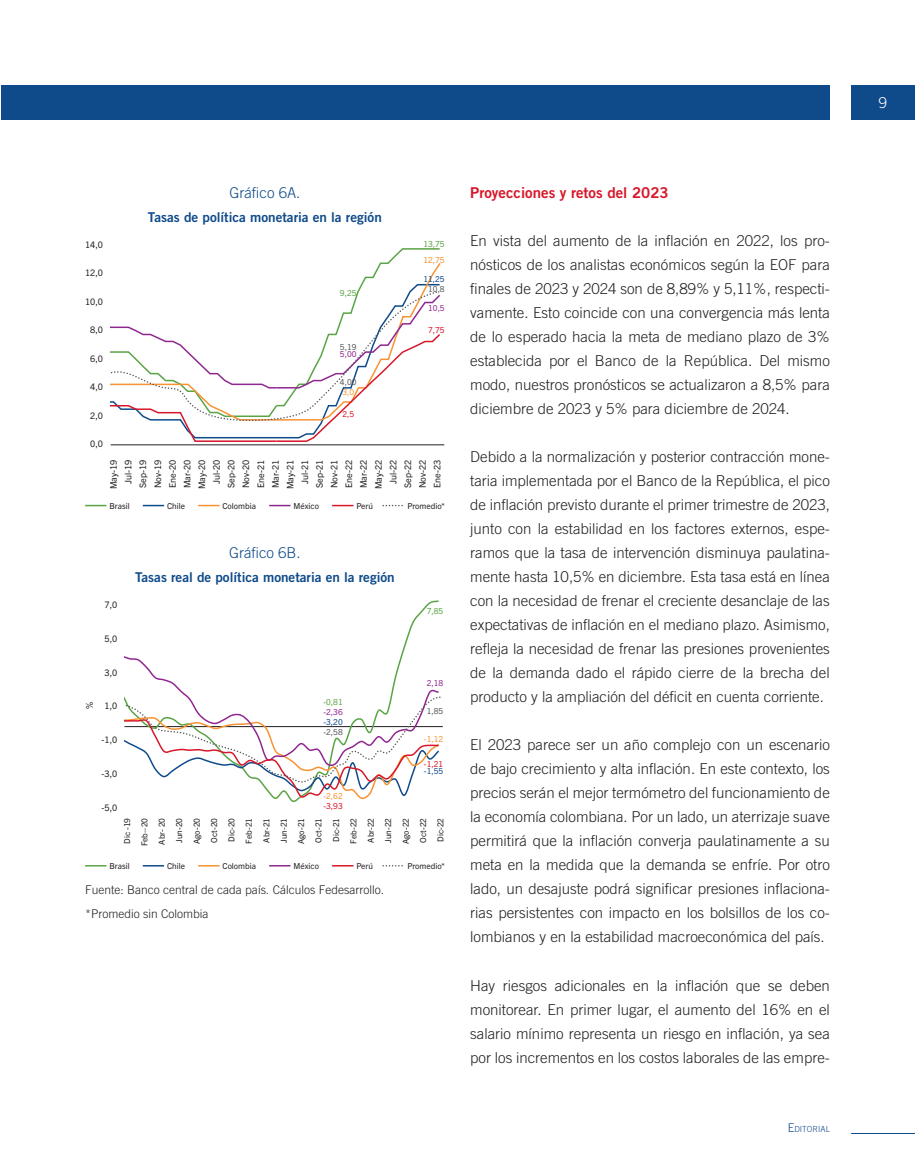
<style>
.page{position:relative;width:915px;height:1170px;background:#fff}
.page>*{position:absolute;margin:0;border:0;box-sizing:border-box;transform-origin:0 0}
._01Body{font:300 15px/24px "Trade Gothic LT Std";color:#231f20;text-align:justify}
._04T2{font:15px "Trade Gothic LT Std Bd 2";color:#d71729}
._05TGr{font:300 15px "Trade Gothic LT Std";color:#0f4b8b}
.t1{font:300 15px "Trade Gothic LT Std";color:#fff}
._06TGr2{font:13.5px "Trade Gothic LT Std Bd 2";color:#0f4b8b}
._09Fuente{font:300 12px "Trade Gothic LT Std";color:#231f20}
.t2{font:9px/14.7px "Trade Gothic Next LT Pro";color:#231f20;text-align:center}
.t3{font:300 8.4px "Trade Gothic LT Std";color:#0f4b8b}
.t4{font:8.25px/17.4px "Trade Gothic Next LT Pro";color:#231f20;text-align:center}
.t5{font:8.25px/9.9px "Trade Gothic Next LT Pro";color:#59a445}
.t6{font:8.25px/6.9px "Trade Gothic Next LT Pro";color:#57585a}
.t7{font:8.25px/6.9px "Trade Gothic Next LT Pro";color:#d71729}
.t8{font:8.25px/9.9px "Trade Gothic Next LT Pro";color:#f79332}
.t9{font:8.25px/9.9px "Trade Gothic Next LT Pro";color:#0f4b8b;text-align:center}
.t10{font:8.25px "Trade Gothic Next LT Pro";color:#90268f}
.s1{color:#90268f}
.s2{color:#f79332}
.s3{color:#57585a}
.s4{color:#0f4b8b}
.s5{color:#d71729}
.s6{font-size:12px}
</style>
<div class="page">
<hr style="left:850px;top:1133px;width:64px;height:1px;background:#0f4b8b">
<div style="left:2px;top:85px;width:827px;height:34px;background:#0f4b8b"></div>
<div style="left:850px;top:85px;width:64px;height:34px;background:#0f4b8b"></div>
<svg style="left:85px;top:505px;width:21px;height:1px"></svg>
<svg style="left:143px;top:505px;width:21px;height:1px"></svg>
<svg style="left:198px;top:505px;width:21px;height:1px"></svg>
<svg style="left:269px;top:505px;width:21px;height:1px"></svg>
<svg style="left:332px;top:505px;width:21px;height:1px"></svg>
<svg style="left:383px;top:505px;width:20px;height:1px"></svg>
<hr style="left:111px;top:444px;width:333px;height:1px;background:#231f20">
<svg style="left:181px;top:248px;width:260px;height:194px"></svg>
<svg style="left:110px;top:290px;width:330px;height:132px"></svg>
<svg style="left:85px;top:865px;width:21px;height:1px"></svg>
<svg style="left:143px;top:865px;width:21px;height:1px"></svg>
<svg style="left:198px;top:865px;width:21px;height:1px"></svg>
<svg style="left:269px;top:865px;width:21px;height:1px"></svg>
<svg style="left:332px;top:865px;width:21px;height:1px"></svg>
<svg style="left:383px;top:865px;width:20px;height:1px"></svg>
<svg style="left:124px;top:651px;width:319px;height:149px"></svg>
<p class="t2" style="left:85px;top:236px;width:20px">14,0</p>
<p class="t2" style="left:85px;top:265px;width:20px">12,0</p>
<p class="t2" style="left:85px;top:293px;width:20px">10,0</p>
<p class="t2" style="left:90px;top:322px;width:14px">8,0</p>
<p class="t2" style="left:90px;top:350px;width:14px">6,0</p>
<p class="t2" style="left:90px;top:379px;width:14px">4,0</p>
<p class="t2" style="left:90px;top:407px;width:14px">2,0</p>
<p class="t2" style="left:90px;top:436px;width:14px">0,0</p>
<p class="_05TGr" style="left:229px;top:184px;width:72px">Gráfico 6A.</p>
<p class="_06TGr2" style="left:148px;top:209px;width:235px">Tasas de política monetaria en la región</p>
<p class="t5" style="left:340px;top:287px;width:18px">9,25</p>
<p class="t6" style="left:340px;top:343px;width:18px">5,19<br><span class="s1">5,00</span></p>
<p class="t6" style="left:340px;top:377px;width:18px;line-height:9.9px">4,00<br><span class="s2">3,0</span></p>
<p class="t7" style="left:342px;top:410px;width:13px">2,5</p>
<p class="t5" style="left:423px;top:236px;width:23px;line-height:15.9px">13,75<br><span class="s2">12,75</span></p>
<p class="t9" style="left:423px;top:273px;width:23px">11,25<br><span class="s3">10,8</span></p>
<p class="t10" style="left:428px;top:302px;width:18px">10,5</p>
<p class="t7" style="left:428px;top:326px;width:18px">7,75</p>
<p class="t2" style="left:106px;top:489px;width:31px;rotate:-90deg">May-19<br>Jul-19<br>Sep-19<br>Nov-19<br>Ene-20<br>Mar-20<br>May-20<br>Jul-20<br>Sep-20<br>Nov-20<br>Ene-21<br>Mar-21<br>May-21<br>Jul-21<br>Sep-21<br>Nov-21<br>Ene-22<br>Mar-22<br>May-22<br>Jul-22<br>Sep-22<br>Nov-22<br>Ene-23</p>
<p class="t4" style="left:109px;top:496px;width:22px">Brasil</p>
<p class="t4" style="left:167px;top:496px;width:19px">Chile</p>
<p class="t4" style="left:222px;top:496px;width:35px">Colombia</p>
<p class="t4" style="left:293px;top:496px;width:27px">México</p>
<p class="t4" style="left:356px;top:496px;width:18px">Perú</p>
<p class="t4" style="left:407px;top:496px;width:39px">Promedio*</p>
<p class="t2" style="left:82px;top:708px;width:9px;rotate:-90deg">%</p>
<p class="t2" style="left:104px;top:596px;width:14px">7,0</p>
<p class="t2" style="left:104px;top:630px;width:14px">5,0</p>
<p class="t2" style="left:104px;top:664px;width:14px">3,0</p>
<p class="t2" style="left:104px;top:698px;width:14px">1,0</p>
<p class="t2" style="left:101px;top:731px;width:17px">-1,0</p>
<p class="t2" style="left:101px;top:765px;width:17px">-3,0</p>
<p class="t2" style="left:101px;top:799px;width:17px">-5,0</p>
<p class="_05TGr" style="left:229px;top:544px;width:73px">Gráfico 6B.</p>
<p class="_06TGr2" style="left:135px;top:569px;width:261px">Tasas real de política monetaria en la región</p>
<p class="t5" style="left:323px;top:697px;width:21px;text-align:justify">-0,81 <span class="s1">-2,36 </span><span class="s4">-3,20 </span><span class="s3">-2,58</span></p>
<p class="t8" style="left:323px;top:790px;width:21px">-2,62 <span class="s5">-3,93</span></p>
<p class="t5" style="left:426px;top:605px;width:18px">7,85</p>
<p class="t10" style="left:426px;top:677px;width:18px">2,18</p>
<p class="t6" style="left:426px;top:707px;width:18px">1,85</p>
<p class="t8" style="left:424px;top:733px;width:21px">-1,12</p>
<p class="t7" style="left:424px;top:760px;width:21px">-1,21 <span class="s4">-1,55</span></p>
<p class="t4" style="left:118px;top:846px;width:30px;rotate:-90deg">Dic -19<br>Feb–20<br>Abr- 20<br>Jun-20<br>Ago-20<br>Oct-20<br>Dic-20<br>Feb-21<br>Abr-21<br>Jun-21<br>Ago-21<br>Oct-21<br>Dic-21<br>Feb-22<br>Abr-22<br>Jun-22<br>Ago-22<br>Oct-22<br>Dic-22</p>
<p class="t4" style="left:109px;top:856px;width:22px">Brasil</p>
<p class="t4" style="left:167px;top:856px;width:19px">Chile</p>
<p class="t4" style="left:222px;top:856px;width:35px">Colombia</p>
<p class="t4" style="left:293px;top:856px;width:27px">México</p>
<p class="t4" style="left:356px;top:856px;width:18px">Perú</p>
<p class="t4" style="left:407px;top:856px;width:39px">Promedio*</p>
<p class="_09Fuente" style="left:85px;top:883px;width:300px">Fuente: Banco central de cada país. Cálculos Fedesarrollo.</p>
<p class="_09Fuente" style="left:85px;top:907px;width:125px">*Promedio sin Colombia</p>
<p class="_04T2" style="left:470px;top:183px;width:200px">Proyecciones y retos del 2023</p>
<p class="_01Body" style="left:470px;top:228px;width:361px">En vista del aumento de la inflación en 2022, los pro&shy;nósticos de los analistas económicos según la EOF para finales de 2023 y 2024 son de 8,89% y 5,11%, respecti&shy;vamente. Esto coincide con una convergencia más lenta de lo esperado hacia la meta de mediano plazo de 3% establecida por el Banco de la República. Del mismo modo, nuestros pronósticos se actualizaron a 8,5% para diciembre de 2023 y 5% para diciembre de 2024.</p>
<p class="_01Body" style="left:470px;top:444px;width:361px">Debido a la normalización y posterior contracción mone&shy;taria implementada por el Banco de la República, el pico de inflación previsto durante el primer trimestre de 2023, junto con la estabilidad en los factores externos, espe&shy;ramos que la tasa de intervención disminuya paulatina&shy;mente hasta 10,5% en diciembre. Esta tasa está en línea con la necesidad de frenar el creciente desanclaje de las expectativas de inflación en el mediano plazo. Asimismo, refleja la necesidad de frenar las presiones provenientes de la demanda dado el rápido cierre de la brecha del producto y la ampliación del déficit en cuenta corriente.</p>
<p class="_01Body" style="left:470px;top:732px;width:361px">El 2023 parece ser un año complejo con un escenario de bajo crecimiento y alta inflación. En este contexto, los precios serán el mejor termómetro del funcionamiento de la economía colombiana. Por un lado, un aterrizaje suave permitirá que la inflación converja paulatinamente a su meta en la medida que la demanda se enfríe. Por otro lado, un desajuste podrá significar presiones inflaciona&shy;rias persistentes con impacto en los bolsillos de los co&shy;lombianos y en la estabilidad macroeconómica del país.</p>
<p class="_01Body" style="left:470px;top:972px;width:361px">Hay riesgos adicionales en la inflación que se deben monitorear. En primer lugar, el aumento del 16% en el salario mínimo representa un riesgo en inflación, ya sea por los incrementos en los costos laborales de las empre-</p>
<p class="t3" style="left:787px;top:1123px;width:44px"><span class="s6">E</span>DITORIAL</p>
<p class="t1" style="left:878px;top:93px;width:10px">9</p>
</div>
